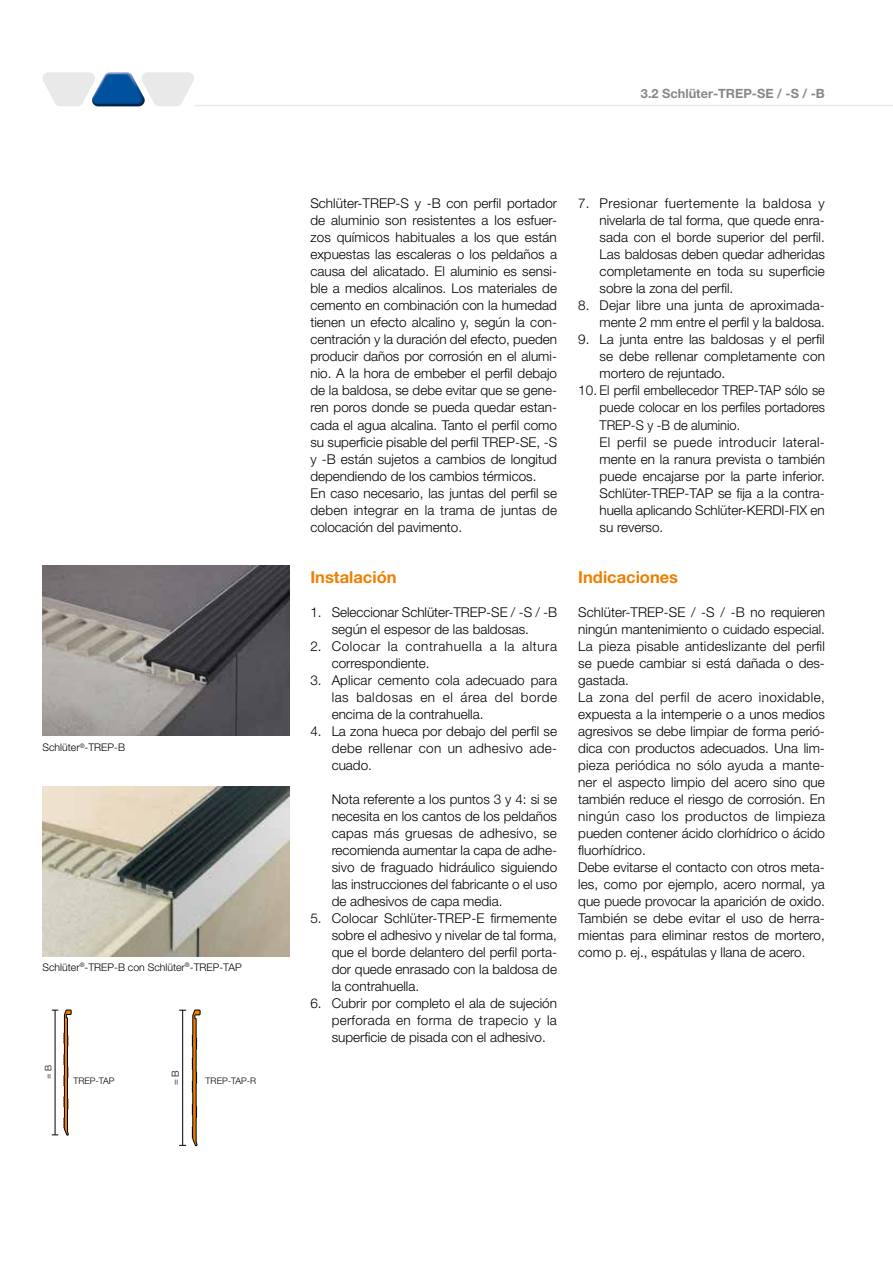
<style>
.page{position:relative;width:893px;height:1263px;background:#fff}
.page>*{position:absolute;margin:0;border:0;box-sizing:border-box;transform-origin:0 0}
.Überschrift{font:700 16.5px "Helvetica Neue LT Pro";color:#ee7f00}
.Fließtext{font:300 13.5px/17px "Helvetica Neue LT Pro";color:#000;text-align:justify}
.Einzug{font:300 13.5px/17px "Helvetica Neue LT Pro";color:#000;text-align:justify}
.Einzug-2{font:300 13.5px/17px "Helvetica Neue LT Pro";letter-spacing:.04em;color:#000}
.t1{font:700 12.75px "Helvetica Neue LT Pro";color:#87888a}
.Hinweistext{font:300 10.5px "Helvetica Neue LT Pro";color:#000}
.t2{font:300 9.75px "Helvetica Neue LT Pro";color:#000}
.Zeichnungs-Texte{font:300 9px "Helvetica Neue LT Pro";color:#000}
</style>
<div class="page">
<hr style="left:194px;top:105px;width:699px;height:1px;background:#e9e9ea">
<svg style="left:43px;top:72px;width:151px;height:34px"></svg>
<img style="left:43px;top:566px;width:246px;height:170px">
<img style="left:43px;top:787px;width:246px;height:170px">
<svg style="left:192px;top:1009px;width:8px;height:137px"></svg>
<hr style="left:182px;top:1010px;width:1px;height:135px;background:#000">
<svg style="left:64px;top:1009px;width:8px;height:126px"></svg>
<hr style="left:55px;top:1010px;width:1px;height:125px;background:#000">
<p class="Hinweistext" style="left:43px;top:741px;width:84px">Schlüter<sup>®</sup>-TREP-B</p>
<p class="Hinweistext" style="left:43px;top:960px;width:201px">Schlüter<sup>®</sup>-TREP-B con Schlüter<sup>®</sup>-TREP-TAP</p>
<p class="Zeichnungs-Texte" style="left:43px;top:1079px;width:15px;rotate:-90deg">= B</p>
<p class="Zeichnungs-Texte" style="left:73px;top:1076px;width:43px">TREP-TAP</p>
<p class="t2" style="left:169px;top:1085px;width:17px;rotate:-90deg">= B</p>
<p class="Zeichnungs-Texte" style="left:206px;top:1075px;width:52px">TREP-TAP-R</p>
<p class="t1" style="left:641px;top:86px;width:185px">3.2 Schlüter-TREP-SE / -S / -B</p>
<p class="Fließtext" style="left:310px;top:195px;width:248px">Schlüter-TREP-S y -B con perfil portador de aluminio son resistentes a los esfuer&shy;zos químicos habituales a los que están expuestas las escaleras o los peldaños a causa del alicatado. El aluminio es sensi&shy;ble a medios alcalinos. Los materiales de cemento en combinación con la humedad tienen un efecto alcalino y, según la con&shy;centración y la duración del efecto, pueden producir daños por corrosión en el alumi&shy;nio. A la hora de embeber el perfil debajo de la baldosa, se debe evitar que se gene&shy;ren poros donde se pueda quedar estan&shy;cada el agua alcalina. Tanto el perfil como su superficie pisable del perfil TREP-SE, -S y -B están sujetos a cambios de longitud dependiendo de los cambios térmicos.</p>
<p class="Fließtext" style="left:310px;top:484px;width:248px">En caso necesario, las juntas del perfil se deben integrar en la trama de juntas de colocación del pavimento.</p>
<p class="Überschrift" style="left:310px;top:566px;width:88px">Instalación</p>
<p class="Einzug" style="left:310px;top:603px;width:248px;text-align:center">1. Seleccionar Schlüter-TREP-SE / -S / -B según el espesor de las baldosas.</p>
<p class="Einzug-2" style="left:332px;top:637px;width:227px;text-indent:-21px">2. Colocar la contrahuella a la altura correspondiente.</p>
<p class="Einzug" style="left:332px;top:671px;width:227px;text-indent:-21px">3. Aplicar cemento cola adecuado para las baldosas en el área del borde encima de la contrahuella.</p>
<p class="Einzug" style="left:332px;top:722px;width:227px;text-indent:-21px">4. La zona hueca por debajo del perfil se debe rellenar con un adhesivo ade&shy;cuado.</p>
<p class="Einzug" style="left:332px;top:790px;width:227px">Nota referente a los puntos 3 y 4: si se necesita en los cantos de los peldaños capas más gruesas de adhesivo, se recomienda aumentar la capa de adhe&shy;sivo de fraguado hidráulico siguiendo las instrucciones del fabricante o el uso de adhesivos de capa media.</p>
<p class="Einzug" style="left:332px;top:909px;width:227px;text-indent:-21px">5. Colocar Schlüter-TREP-E firmemente sobre el adhesivo y nivelar de tal forma, que el borde delantero del perfil porta&shy;dor quede enrasado con la baldosa de la contrahuella.</p>
<p class="Einzug" style="left:332px;top:994px;width:227px;text-indent:-21px">6. Cubrir por completo el ala de sujeción perforada en forma de trapecio y la superficie de pisada con el adhesivo.</p>
<p class="Einzug" style="left:600px;top:195px;width:227px;text-indent:-21px">7. Presionar fuertemente la baldosa y nivelarla de tal forma, que quede enra&shy;sada con el borde superior del perfil.<br>Las baldosas deben quedar adheridas completamente en toda su superficie sobre la zona del perfil.</p>
<p class="Einzug" style="left:578px;top:297px;width:248px;text-align:right">8. Dejar libre una junta de aproximada&shy;mente 2 mm entre el perfil y la baldosa.</p>
<p class="Einzug" style="left:600px;top:331px;width:227px;text-indent:-21px">9. La junta entre las baldosas y el perfil se debe rellenar completamente con mortero de rejuntado.</p>
<p class="Einzug" style="left:600px;top:382px;width:227px;text-indent:-21px">10. El perfil embellecedor TREP-TAP sólo se puede colocar en los perfiles portadores TREP-S y -B de aluminio.</p>
<p class="Einzug" style="left:600px;top:433px;width:227px">El perfil se puede introducir lateral&shy;mente en la ranura prevista o también puede encajarse por la parte inferior.<br>Schlüter-TREP-TAP se fija a la contra&shy;huella aplicando Schlüter-KERDI-FIX en su reverso.</p>
<p class="Überschrift" style="left:578px;top:566px;width:101px">Indicaciones</p>
<p class="Fließtext" style="left:578px;top:603px;width:248px">Schlüter-TREP-SE / -S / -B no requieren ningún mantenimiento o cuidado especial.<br>La pieza pisable antideslizante del perfil se puede cambiar si está dañada o des&shy;gastada.</p>
<p class="Fließtext" style="left:578px;top:688px;width:248px">La zona del perfil de acero inoxidable, expuesta a la intemperie o a unos medios agresivos se debe limpiar de forma perió&shy;dica con productos adecuados. Una lim&shy;pieza periódica no sólo ayuda a mante&shy;ner el aspecto limpio del acero sino que también reduce el riesgo de corrosión. En ningún caso los productos de limpieza pueden contener ácido clorhídrico o ácido fluorhídrico.</p>
<p class="Fließtext" style="left:578px;top:858px;width:248px">Debe evitarse el contacto con otros meta&shy;les, como por ejemplo, acero normal, ya que puede provocar la aparición de oxido.<br>También se debe evitar el uso de herra&shy;mientas para eliminar restos de mortero, como p. ej., espátulas y llana de acero.</p>
</div>
